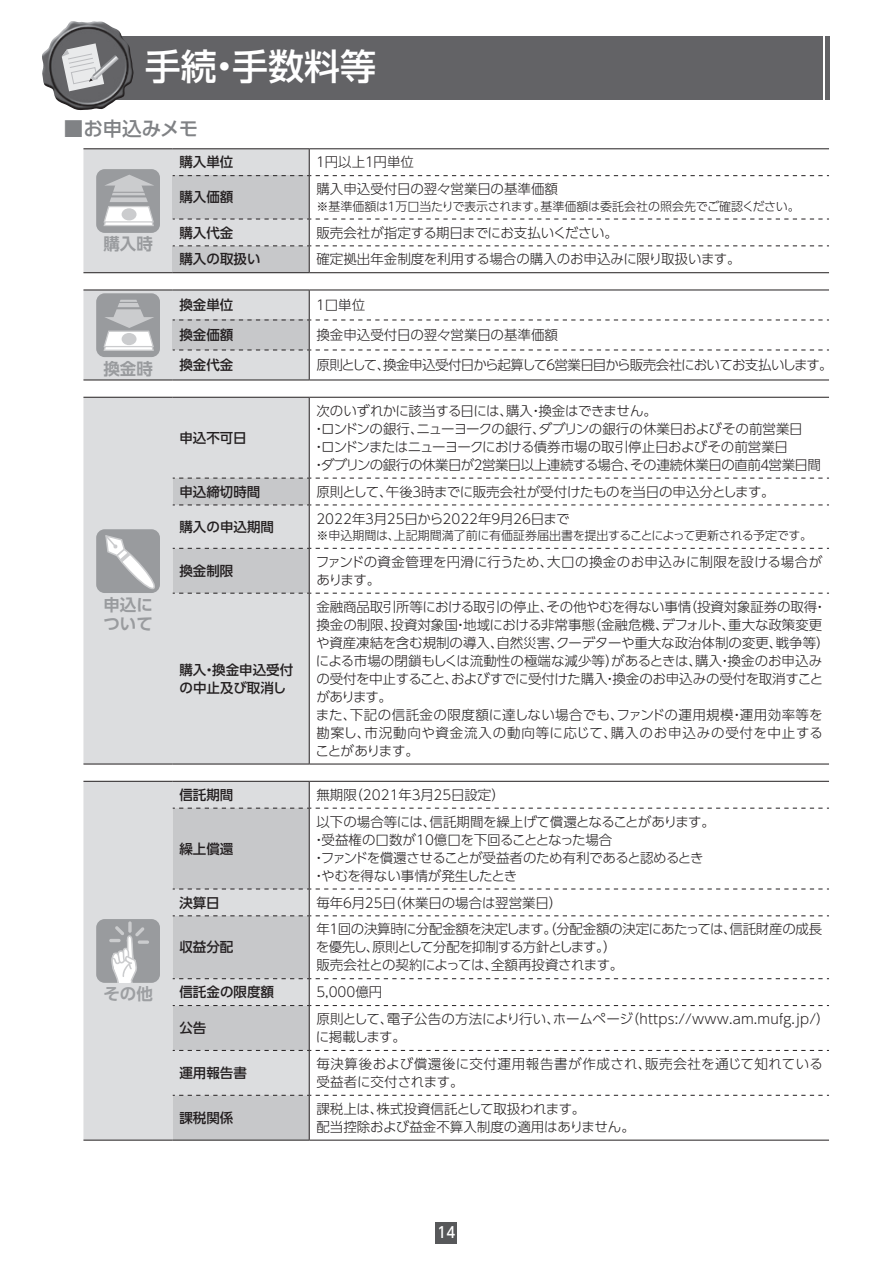
<style>
.page{position:relative;width:893px;height:1263px;background:#fff}
.page>*{position:absolute;margin:0;border:0;box-sizing:border-box;transform-origin:0 0}
.t1{font:500 36px "UD Shin Go Pro";color:#fff}
.t2{font:500 19.5px "UD Shin Go Pro";letter-spacing:-.005em;color:#808285}
.t3{font:700 16.5px/19.5px "UD Shin Go Pro De";color:#999b9e}
.t4{font:700 16.5px "UD Shin Go Pro De";color:#9d9fa2}
.t5{font:500 15px "UD Shin Go Pro";color:#fff;scale:.9 1}
.t6{font:300 13.5px/18px "UD Shin Go Pro";letter-spacing:-.015em;color:#231f20}
.t7{font:500 13.5px/18px "UD Shin Go Pro";color:#231f20}
.t8{font:300 13.5px/18px "UD Shin Go Pro";letter-spacing:-.04em;color:#231f20}
.t9{font:300 13.5px/18px "UD Shin Go Pro";letter-spacing:.015em;color:#231f20}
.t10{font:300 13.5px/18px "UD Shin Go Pro";letter-spacing:.03em;color:#231f20}
.t11{font:300 13.5px/18px "UD Shin Go Pro";letter-spacing:.005em;color:#231f20}
.t12{font:300 13.5px "UD Shin Go Pro";letter-spacing:-.06em;color:#231f20}
.t13{font:300 12px "UD Shin Go Pro";letter-spacing:-.02em;color:#231f20}
</style>
<div class="page">
<div style="left:436px;top:1222px;width:21px;height:21px;background:#57585a"></div>
<div style="left:83px;top:36px;width:740px;height:63px;background:#636366"></div>
<hr style="left:825px;top:36px;width:4px;height:63px;background:#636366">
<img style="left:42px;top:21px;width:92px;height:90px">
<svg style="left:62px;top:43px;width:57px;height:48px"></svg>
<hr style="left:83px;top:148px;width:90px;height:1px;background:#231f20">
<hr style="left:173px;top:148px;width:136px;height:1px;background:#231f20">
<hr style="left:309px;top:148px;width:520px;height:1px;background:#231f20">
<svg style="left:83px;top:149px;width:746px;height:124px"></svg>
<hr style="left:83px;top:380px;width:90px;height:1px;background:#231f20">
<hr style="left:173px;top:380px;width:136px;height:1px;background:#231f20">
<hr style="left:309px;top:380px;width:520px;height:1px;background:#231f20">
<svg style="left:83px;top:290px;width:746px;height:90px"></svg>
<div style="left:83px;top:398px;width:226px;height:366px;background:#dcdddf"></div>
<hr style="left:83px;top:764px;width:90px;height:1px;background:#231f20">
<hr style="left:309px;top:398px;width:1px;height:80px;background:#231f20">
<hr style="left:309px;top:593px;width:1px;height:171px;background:#231f20">
<hr style="left:173px;top:764px;width:136px;height:1px;background:#231f20">
<hr style="left:309px;top:764px;width:520px;height:1px;background:#231f20">
<hr style="left:83px;top:397px;width:90px;height:1px;background:#231f20">
<hr style="left:173px;top:397px;width:136px;height:1px;background:#231f20">
<hr style="left:309px;top:397px;width:520px;height:1px;background:#231f20">
<svg style="left:173px;top:478px;width:656px;height:116px"></svg>
<div style="left:96px;top:529px;width:64px;height:64px;background:#999b9e;border-radius:9px"></div>
<svg style="left:104px;top:534px;width:56px;height:63px"></svg>
<div style="left:83px;top:782px;width:90px;height:358px;background:#dcdddf"></div>
<svg style="left:173px;top:809px;width:136px;height:331px;background:#c9cacc"></svg>
<hr style="left:83px;top:781px;width:90px;height:1px;background:#231f20">
<hr style="left:173px;top:781px;width:136px;height:1px;background:#231f20">
<hr style="left:309px;top:781px;width:520px;height:1px;background:#231f20">
<hr style="left:309px;top:808px;width:1px;height:81px;background:#231f20">
<hr style="left:309px;top:916px;width:1px;height:62px;background:#231f20">
<hr style="left:309px;top:1006px;width:1px;height:44px;background:#231f20">
<hr style="left:309px;top:1051px;width:1px;height:44px;background:#231f20">
<hr style="left:309px;top:1096px;width:1px;height:44px;background:#231f20">
<svg style="left:173px;top:782px;width:656px;height:27px"></svg>
<svg style="left:173px;top:889px;width:656px;height:27px"></svg>
<svg style="left:173px;top:978px;width:656px;height:28px"></svg>
<svg style="left:173px;top:1050px;width:656px;height:1px"></svg>
<svg style="left:173px;top:1095px;width:656px;height:1px"></svg>
<hr style="left:83px;top:1140px;width:90px;height:1px;background:#231f20">
<hr style="left:173px;top:1140px;width:136px;height:1px;background:#231f20">
<hr style="left:309px;top:1140px;width:520px;height:1px;background:#231f20">
<div style="left:96px;top:919px;width:64px;height:64px;background:#999b9e;border-radius:9px"></div>
<svg style="left:128px;top:921px;width:4px;height:12px"></svg>
<svg style="left:109px;top:926px;width:35px;height:57px"></svg>
<svg style="left:138px;top:940px;width:11px;height:4px"></svg>
<h1 class="t1" style="left:145px;top:37px;width:233px">手続・手数料等</h1>
<h2 class="t2" style="left:64px;top:112px;width:136px">■お申込みメモ</h2>
<p class="t3" style="left:103px;top:234px;width:51px">購入時</p>
<p class="t3" style="left:103px;top:358px;width:51px">換金時</p>
<p class="t3" style="left:103px;top:594px;width:51px">申込について</p>
<p class="t4" style="left:103px;top:981px;width:51px">その他</p>
<p class="t7" style="left:179px;top:153px;width:55px">購入単位</p>
<p class="t6" style="left:314px;top:153px;width:102px">１円以上１円単位</p>
<p class="t7" style="left:179px;top:188px;width:55px">購入価額</p>
<p class="t6" style="left:316px;top:180px;width:243px">購入申込受付日の翌々営業日の基準価額</p>
<p class="t13" style="left:316px;top:197px;width:485px">※基準価額は１万口当たりで表示されます。基準価額は委託会社の照会先でご確認ください。</p>
<p class="t7" style="left:179px;top:223px;width:55px">購入代金</p>
<p class="t6" style="left:316px;top:223px;width:303px">販売会社が指定する期日までにお支払いください。</p>
<p class="t7" style="left:179px;top:250px;width:83px">購入の取扱い</p>
<p class="t6" style="left:316px;top:250px;width:426px">確定拠出年金制度を利用する場合の購入のお申込みに限り取扱います。</p>
<p class="t7" style="left:179px;top:296px;width:55px">換金単位</p>
<p class="t6" style="left:314px;top:295px;width:53px">１口単位</p>
<p class="t7" style="left:179px;top:326px;width:55px">換金価額</p>
<p class="t6" style="left:316px;top:325px;width:243px">換金申込受付日の翌々営業日の基準価額</p>
<p class="t7" style="left:179px;top:356px;width:55px">換金代金</p>
<p class="t12" style="left:316px;top:354px;width:518px">原則として、換金申込受付日から起算して６営業日目から販売会社においてお支払いします。</p>
<p class="t7" style="left:179px;top:428px;width:69px">申込不可日</p>
<p class="t6" style="left:312px;top:401px;width:510px;text-indent:4px">次のいずれかに該当する日には、購入・換金はできません。<br>・ロンドンの銀行、ニューヨークの銀行、ダブリンの銀行の休業日およびその前営業日<br>・ロンドンまたはニューヨークにおける債券市場の取引停止日およびその前営業日<br>・ダブリンの銀行の休業日が２営業日以上連続する場合、その連続休業日の直前４営業日間</p>
<p class="t7" style="left:179px;top:482px;width:82px">申込締切時間</p>
<p class="t6" style="left:316px;top:482px;width:460px">原則として、午後３時までに販売会社が受付けたものを当日の申込分とします。</p>
<p class="t7" style="left:179px;top:517px;width:96px">購入の申込期間</p>
<p class="t6" style="left:316px;top:509px;width:255px">2022年３月25日から2022年９月26日まで</p>
<p class="t13" style="left:316px;top:526px;width:497px">※申込期間は、上記期間満了前に有価証券届出書を提出することによって更新される予定です。</p>
<p class="t7" style="left:179px;top:561px;width:55px">換金制限</p>
<p class="t11" style="left:316px;top:552px;width:508px">ファンドの資金管理を円滑に行うため、大口の換金のお申込みに制限を設ける場合があります。</p>
<p class="t7" style="left:179px;top:660px;width:115px">購入・換金申込受付の中止及び取消し</p>
<p class="t6" style="left:316px;top:597px;width:515px">金融商品取引所等における取引の停止、その他やむを得ない事情（投資対象証券の取得・換金の制限、投資対象国・地域における非常事態（金融危機、デフォルト、重大な政策変更や資産凍結を含む規制の導入、自然災害、クーデターや重大な政治体制の変更、戦争等）による市場の閉鎖もしくは流動性の極端な減少等）があるときは、購入・換金のお申込みの受付を中止すること、およびすでに受付けた購入・換金のお申込みの受付を取消すことがあります。<br>また、下記の信託金の限度額に達しない場合でも、ファンドの運用規模・運用効率等を勘案し、市況動向や資金流入の動向等に応じて、購入のお申込みの受付を中止することがあります。</p>
<p class="t7" style="left:179px;top:785px;width:55px">信託期間</p>
<p class="t6" style="left:316px;top:785px;width:190px">無期限（2021年３月25日設定）</p>
<p class="t7" style="left:179px;top:839px;width:55px">繰上償還</p>
<p class="t6" style="left:312px;top:812px;width:404px;text-indent:4px">以下の場合等には、信託期間を繰上げて償還となることがあります。・受益権の口数が10億口を下回ることとなった場合<br>・ファンドを償還させることが受益者のため有利であると認めるとき・やむを得ない事情が発生したとき</p>
<p class="t7" style="left:179px;top:893px;width:42px">決算日</p>
<p class="t6" style="left:316px;top:893px;width:247px">毎年６月25日（休業日の場合は翌営業日）</p>
<p class="t7" style="left:179px;top:938px;width:55px">収益分配</p>
<p class="t8" style="left:316px;top:920px;width:508px">年１回の決算時に分配金額を決定します。（分配金額の決定にあたっては、信託財産の成長を優先し、原則として分配を抑制する方針とします。）<br>販売会社との契約によっては、全額再投資されます。</p>
<p class="t7" style="left:179px;top:983px;width:96px">信託金の限度額</p>
<p class="t6" style="left:316px;top:983px;width:68px">5,000億円</p>
<p class="t7" style="left:179px;top:1018px;width:28px">公告</p>
<p class="t9" style="left:316px;top:1009px;width:515px">原則として、電子公告の方法により行い、ホームページ（https://www.am.mufg.jp/）に掲載します。</p>
<p class="t7" style="left:179px;top:1063px;width:69px">運用報告書</p>
<p class="t10" style="left:316px;top:1054px;width:508px">毎決算後および償還後に交付運用報告書が作成され、販売会社を通じて知れている受益者に交付されます。</p>
<p class="t7" style="left:179px;top:1108px;width:55px">課税関係</p>
<p class="t6" style="left:316px;top:1099px;width:320px">課税上は、株式投資信託として取扱われます。<br>配当控除および益金不算入制度の適用はありません。</p>
<p class="t5" style="left:438px;top:1220px;width:21px">14</p>
</div>
